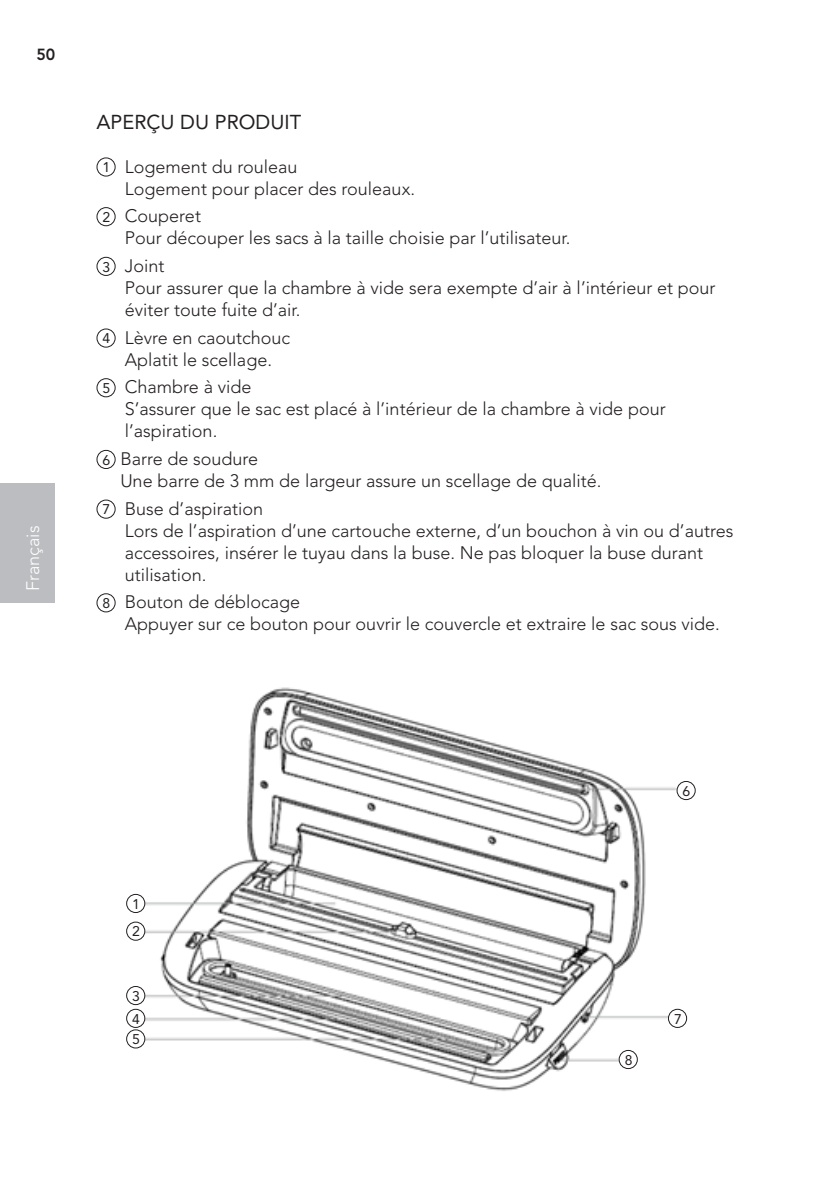
<style>
.page{position:relative;width:823px;height:1191px;background:#fff}
.page>*{position:absolute;margin:0;border:0;box-sizing:border-box;transform-origin:0 0}
.t1{font:20px "Avenir LT Pro";color:#231f20}
.t2{font:300 18px/22px "Avenir LT Pro";color:#231f20}
.t3{font:300 18px "Avenir LT Pro";color:#fff}
.t4{font:800 16px "Avenir LT Pro";color:#231f20}
.t5{font:14px/22.8px "Avenir LT Pro";color:#231f20}
.s1{font-weight:400;font-size:14px}
</style>
<div class="page">
<div style="left:0;top:484px;width:55px;height:119px;background:#bcbdc0"></div>
<img style="left:126px;top:687px;width:570px;height:404px">
<div style="left:127px;top:894px;width:18px;height:18px;background:#fff;border-radius:50%"></div>
<div style="left:126px;top:894px;width:19px;height:19px;border:1px solid #231f20;border-radius:50%"></div>
<div style="left:668px;top:1009px;width:18px;height:18px;background:#fff;border-radius:50%"></div>
<div style="left:667px;top:1008px;width:19px;height:20px;border:1px solid #231f20;border-radius:50%"></div>
<div style="left:127px;top:922px;width:18px;height:18px;background:#fff;border-radius:50%"></div>
<div style="left:126px;top:921px;width:19px;height:19px;border:1px solid #231f20;border-radius:50%"></div>
<div style="left:127px;top:986px;width:18px;height:18px;background:#fff;border-radius:50%"></div>
<div style="left:126px;top:986px;width:19px;height:19px;border:1px solid #231f20;border-radius:50%"></div>
<div style="left:127px;top:1009px;width:18px;height:18px;background:#fff;border-radius:50%"></div>
<div style="left:126px;top:1008px;width:19px;height:20px;border:1px solid #231f20;border-radius:50%"></div>
<div style="left:127px;top:1029px;width:18px;height:19px;background:#fff;border-radius:50%"></div>
<div style="left:126px;top:1029px;width:19px;height:19px;border:1px solid #231f20;border-radius:50%"></div>
<div style="left:676px;top:781px;width:18px;height:18px;background:#fff;border-radius:50%"></div>
<div style="left:676px;top:781px;width:19px;height:19px;border:1px solid #231f20;border-radius:50%"></div>
<div style="left:618px;top:1050px;width:19px;height:18px;background:#fff;border-radius:50%"></div>
<div style="left:618px;top:1050px;width:19px;height:19px;border:1px solid #231f20;border-radius:50%"></div>
<div style="left:96px;top:157px;width:20px;height:20px;border:1px solid #231f20;border-radius:50%"></div>
<div style="left:96px;top:207px;width:20px;height:19px;border:1px solid #231f20;border-radius:50%"></div>
<div style="left:96px;top:257px;width:20px;height:19px;border:1px solid #231f20;border-radius:50%"></div>
<div style="left:96px;top:328px;width:20px;height:20px;border:1px solid #231f20;border-radius:50%"></div>
<div style="left:96px;top:378px;width:20px;height:19px;border:1px solid #231f20;border-radius:50%"></div>
<div style="left:96px;top:450px;width:20px;height:19px;border:1px solid #231f20;border-radius:50%"></div>
<div style="left:96px;top:499px;width:20px;height:20px;border:1px solid #231f20;border-radius:50%"></div>
<div style="left:96px;top:593px;width:20px;height:19px;border:1px solid #231f20;border-radius:50%"></div>
<p class="t4" style="left:36px;top:44px;width:20px">50</p>
<p class="t3" style="left:22px;top:591px;width:67px;rotate:-90deg">Français</p>
<p class="t1" style="left:96px;top:109px;width:206px">APERÇU DU PRODUIT</p>
<p class="t2" style="left:125px;top:155px;width:291px;text-indent:-22px"><span class="s1">1</span> Logement du rouleau<br>Logement pour placer des rouleaux.</p>
<p class="t2" style="left:125px;top:205px;width:447px;text-indent:-22px"><span class="s1">2</span> Couperet<br>Pour découper les sacs à la taille choisie par l’utilisateur.</p>
<p class="t2" style="left:125px;top:255px;width:591px;text-indent:-22px"><span class="s1">3</span> Joint<br>Pour assurer que la chambre à vide sera exempte d’air à l’intérieur et pour éviter toute fuite d’air.</p>
<p class="t2" style="left:102px;top:326px;width:189px;text-align:center"><span class="s1">4</span> Lèvre en caoutchouc<br>Aplatit le scellage.</p>
<p class="t2" style="left:125px;top:376px;width:542px;text-indent:-22px"><span class="s1">5</span> Chambre à vide<br>S’assurer que le sac est placé à l’intérieur de la chambre à vide pour l’aspiration.</p>
<p class="t2" style="left:120px;top:448px;width:482px;text-indent:-18px"><span class="s1">6</span> Barre de soudure<br>Une barre de 3 mm de largeur assure un scellage de qualité.</p>
<p class="t2" style="left:125px;top:497px;width:609px;text-indent:-22px"><span class="s1">7</span> Buse d’aspiration<br>Lors de l’aspiration d’une cartouche externe, d’un bouchon à vin ou d’autres accessoires, insérer le tuyau dans la buse. Ne pas bloquer la buse durant utilisation.</p>
<p class="t2" style="left:125px;top:591px;width:596px;text-indent:-22px"><span class="s1">8</span> Bouton de déblocage<br>Appuyer sur ce bouton pour ouvrir le couvercle et extraire le sac sous vide.</p>
<p class="t5" style="left:132px;top:892px;width:9px">1</p>
<p class="t5" style="left:132px;top:920px;width:9px">2</p>
<p class="t5" style="left:132px;top:984px;width:9px">3<br>4</p>
<p class="t5" style="left:132px;top:1027px;width:9px">5</p>
<p class="t5" style="left:682px;top:779px;width:9px">6</p>
<p class="t5" style="left:624px;top:1048px;width:9px">8</p>
<p class="t5" style="left:673px;top:1007px;width:9px">7</p>
</div>
